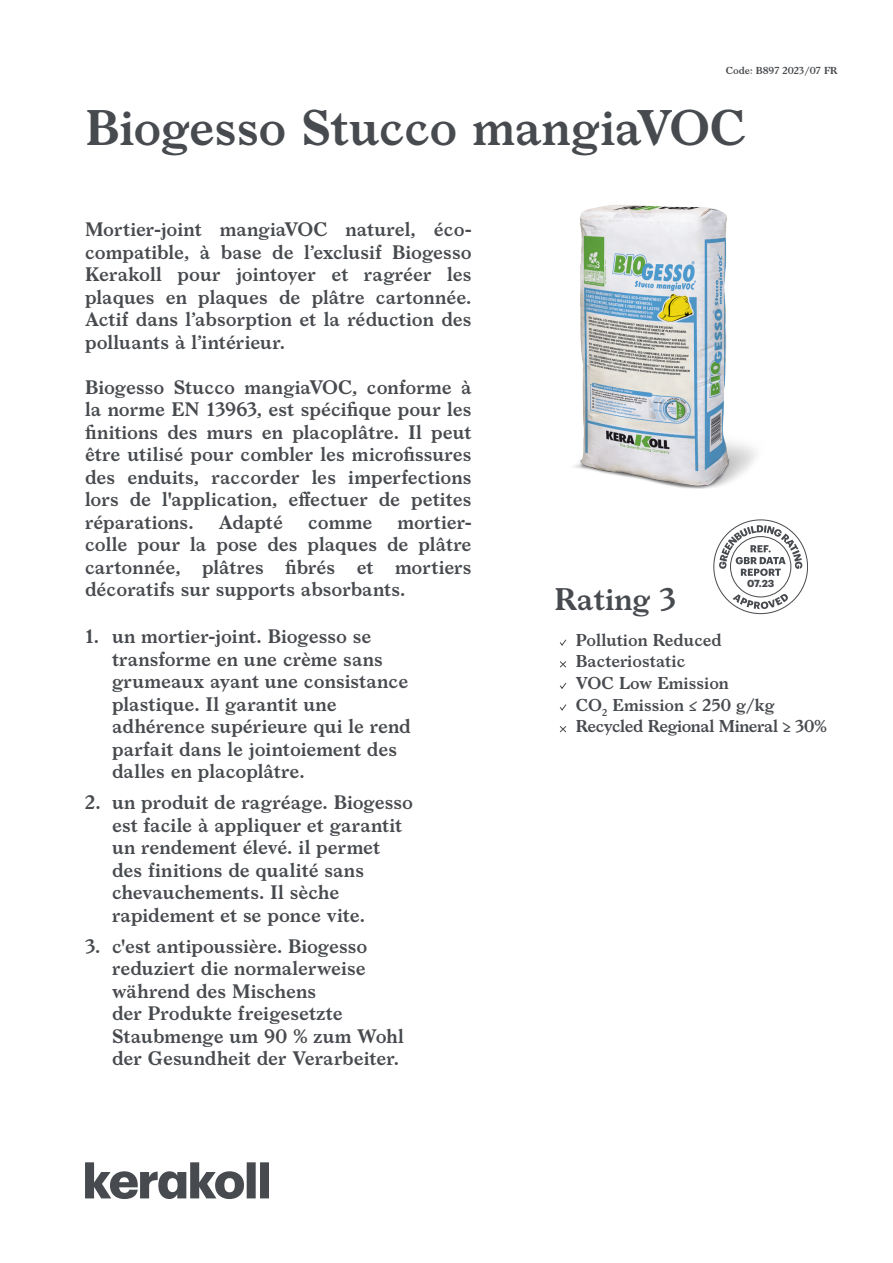
<style>
.page{position:relative;width:893px;height:1263px;background:#fff}
.page>*{position:absolute;margin:0;border:0;box-sizing:border-box;transform-origin:0 0}
.notag_cover_nome_prodotto{font:600 48px "Larish Neue";letter-spacing:-.005em;color:#474a4e}
.cover_eco{font:600 30px "Larish Neue";color:#474a4e}
.cover_descrizione_prodotto{font:600 18.75px/22.5px "Larish Neue";color:#474a4e;text-align:justify}
.notag_cover_voci_rating{font:600 16.5px "Larish Neue";color:#474a4e}
.notag_cover_voci_rating-2{font:600 16.5px "Larish Neue";letter-spacing:-.025em;color:#474a4e}
.cover_datareport{font:700 10.05px "Graphik";color:#474a4e}
.t1{font:600 9.75px "Larish Neue";color:#474a4e}
</style>
<div class="page">
<svg style="left:713px;top:519px;width:95px;height:95px"></svg>
<svg style="left:85px;top:1162px;width:184px;height:37px"></svg>
<img style="left:574px;top:205px;width:182px;height:284px">
<svg style="left:559px;top:639px;width:8px;height:7px"></svg>
<svg style="left:559px;top:661px;width:8px;height:7px"></svg>
<svg style="left:560px;top:682px;width:7px;height:7px"></svg>
<svg style="left:559px;top:704px;width:8px;height:7px"></svg>
<svg style="left:559px;top:726px;width:8px;height:7px"></svg>
<p class="t1" style="left:726px;top:63px;width:113px">Code: B897 2023/07 FR</p>
<p class="notag_cover_nome_prodotto" style="left:85px;top:91px;width:662px">Biogesso Stucco mangiaVOC</p>
<p class="cover_descrizione_prodotto" style="left:85px;top:217px;width:388px">Mortier-joint mangiaVOC naturel, éco&shy;compatible, à base de l’exclusif Biogesso Kerakoll pour jointoyer et ragréer les plaques en plaques de plâtre cartonnée.<br>Actif dans l’absorption et la réduction des polluants à l’intérieur.</p>
<p class="cover_descrizione_prodotto" style="left:85px;top:374px;width:388px">Biogesso Stucco mangiaVOC, conforme à la norme EN 13963, est spécifique pour les finitions des murs en placoplâtre. Il peut être utilisé pour combler les microfissures des enduits, raccorder les imperfections lors de l'application, effectuer de petites réparations.</p>
<p class="cover_descrizione_prodotto" style="left:219px;top:509px;width:66px">Adapté</p>
<p class="cover_descrizione_prodotto" style="left:308px;top:509px;width:66px">comme</p>
<p class="cover_descrizione_prodotto" style="left:85px;top:509px;width:388px;text-indent:312px">mortier&shy;colle pour la pose des plaques de plâtre cartonnée, plâtres fibrés et mortiers décoratifs sur supports absorbants.</p>
<p class="cover_descrizione_prodotto" style="left:112px;top:624px;width:300px;text-align:left;text-indent:-27px">1. un mortier-joint. Biogesso se transforme en une crème sans grumeaux ayant une consistance plastique. Il garantit une adhérence supérieure qui le rend parfait dans le jointoiement des dalles en placoplâtre.</p>
<p class="cover_descrizione_prodotto" style="left:112px;top:790px;width:302px;text-align:left;text-indent:-27px">2. un produit de ragréage. Biogesso est facile à appliquer et garantit un rendement élevé. il permet des finitions de qualité sans chevauchements. Il sèche rapidement et se ponce vite.</p>
<p class="cover_descrizione_prodotto" style="left:112px;top:933px;width:294px;text-align:left;text-indent:-27px">3. c'est antipoussière. Biogesso reduziert die normalerweise während des Mischens<br>der Produkte freigesetzte<br>Staubmenge um 90 % zum Wohl der Gesundheit der Verarbeiter.</p>
<p class="cover_datareport" style="left:747px;top:575px;width:29px">07.23</p>
<p class="cover_eco" style="left:554px;top:576px;width:123px">Rating 3</p>
<p class="notag_cover_voci_rating" style="left:576px;top:627px;width:148px">Pollution Reduced</p>
<p class="notag_cover_voci_rating" style="left:576px;top:649px;width:111px">Bacteriostatic</p>
<p class="notag_cover_voci_rating" style="left:576px;top:670px;width:155px">VOC Low Emission</p>
<p class="notag_cover_voci_rating" style="left:576px;top:692px;width:200px">CO<sub>2</sub> Emission ≤ 250 g/kg</p>
<p class="notag_cover_voci_rating-2" style="left:576px;top:713px;width:253px">Recycled Regional Mineral ≥ 30%</p>
</div>
